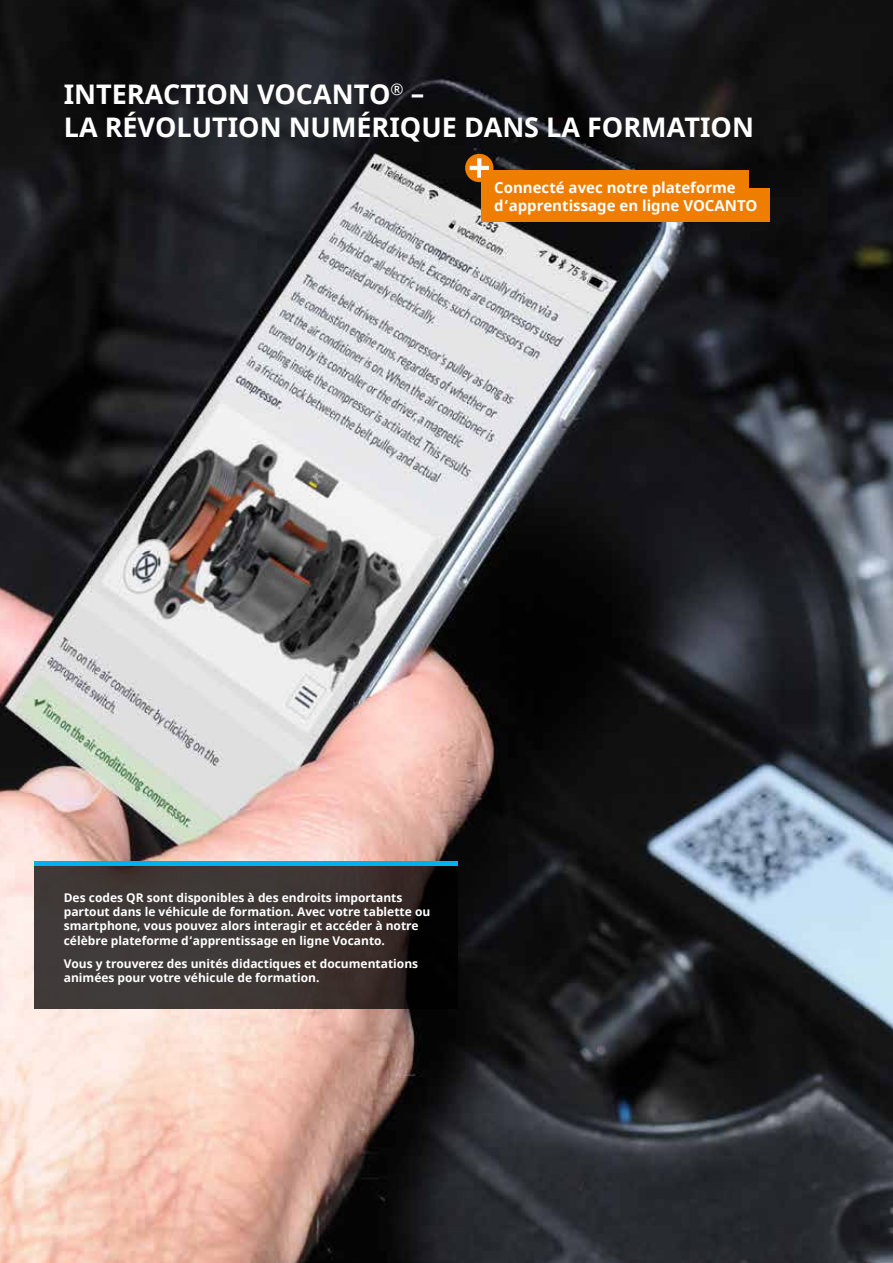
<style>
.page{position:relative;width:893px;height:1263px;background:#fff}
.page>*{position:absolute;margin:0;border:0;box-sizing:border-box;transform-origin:0 0}
.t1{font:700 27px/32.4px "Noto Sans";color:#fff}
.t2{font:700 15px/18px "Noto Sans";color:#fff}
.t3{font:700 12px/14.4px "Noto Sans";color:#fff}
</style>
<div class="page">
<img style="left:0;top:0;width:893px;height:1263px">
<svg style="left:34px;top:865px;width:423px;height:144px;fill:#3f3835"></svg>
<hr style="left:34px;top:861px;width:423px;height:4px;background:#00b1eb">
<div style="left:465px;top:154px;width:28px;height:28px;background:#ef7d00;border-radius:50%"></div>
<svg style="left:470px;top:158px;width:19px;height:20px"></svg>
<div style="left:481px;top:170px;width:267px;height:33px;background:#ef7d00"></div>
<div style="left:481px;top:188px;width:289px;height:33px;background:#ef7d00"></div>
<h1 class="t1" style="left:64px;top:79px;width:692px">INTERACTION VOCANTO<sup>®</sup> –<br>LA RÉVOLUTION NUMÉRIQUE DANS LA FORMATION</h1>
<p class="t2" style="left:494px;top:178px;width:265px">Connecté avec notre plateforme d‘apprentissage en ligne VOCANTO</p>
<p class="t3" style="left:64px;top:890px;width:368px">Des codes QR sont disponibles à des endroits importants partout dans le véhicule de formation. Avec votre tablette ou smartphone, vous pouvez alors interagir et accéder à notre célèbre plateforme d‘apprentissage en ligne Vocanto.</p>
<p class="t3" style="left:64px;top:956px;width:356px">Vous y trouverez des unités didactiques et documentations animées pour votre véhicule de formation.</p>
</div>
